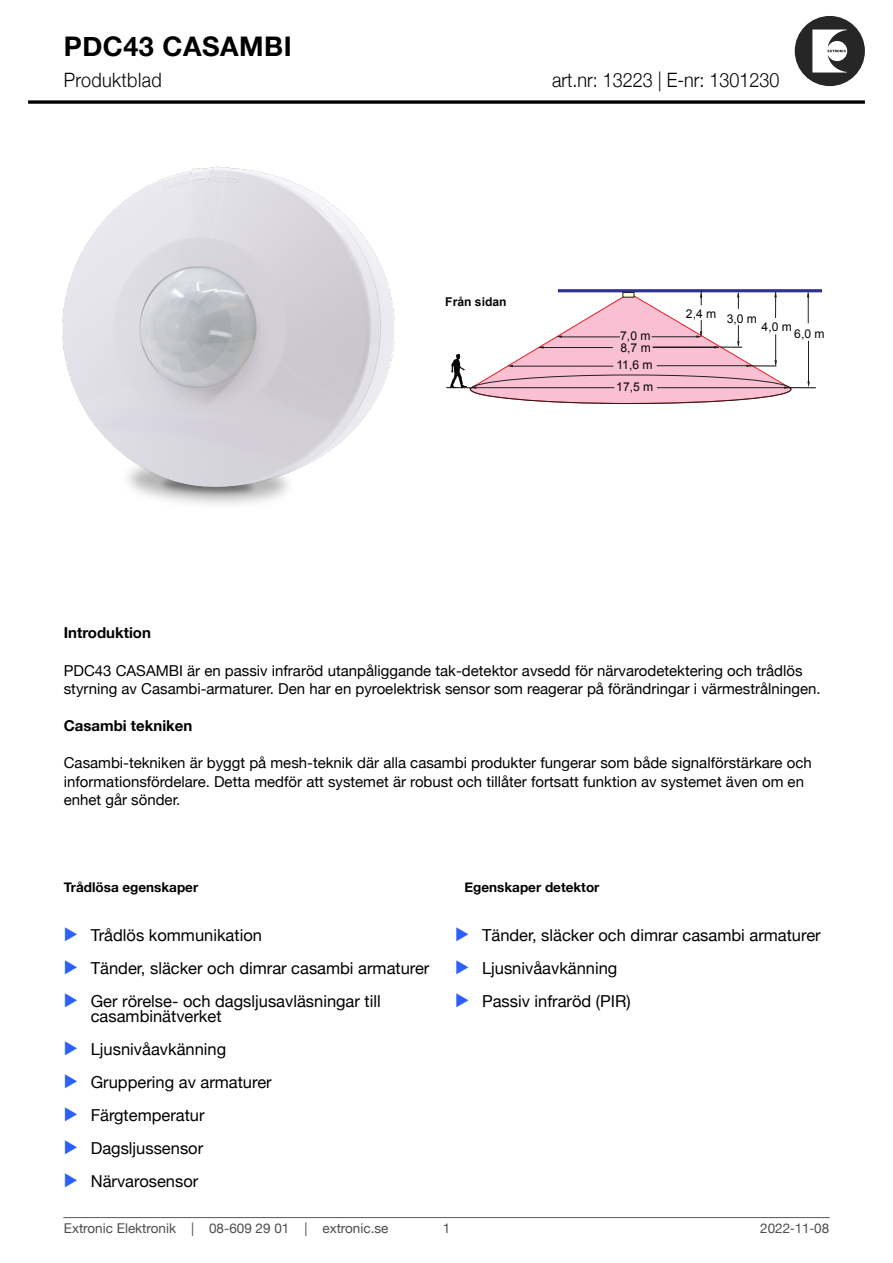
<style>
.page{position:relative;width:893px;height:1263px;background:#fff}
.page>*{position:absolute;margin:0;border:0;box-sizing:border-box;transform-origin:0 0}
.t1{font:700 27px "Helvetica Neue";letter-spacing:.02em;color:#000}
.t2{font:300 19.8px "Helvetica Neue";color:#000;scale:.91 1}
.t3{font:300 19.8px "Helvetica Neue";letter-spacing:.02em;color:#000;scale:.91 1}
.t4{font:16.5px/33px "Helvetica Neue";color:#000}
.t5{font:15px/18.5px "Helvetica Neue";color:#000}
.t6{font:700 15px "Helvetica Neue";color:#000}
.t7{font:13.5px "Helvetica Neue";color:#4d4d4d}
.t8{font:700 13.5px "Helvetica Neue";color:#000}
.t9{font:12.15px "Arial";color:#080704}
.t10{font:700 12.15px "Arial";color:#080704}
.s1{font-family:"Lucida Grande";color:#2b60ff}
</style>
<div class="page">
<hr style="left:64px;top:1217px;width:765px;height:1px;background:#595959">
<div style="left:795px;top:16px;width:70px;height:70px;background:#262626;border-radius:50%"></div>
<svg style="left:812px;top:30px;width:35px;height:43px"></svg>
<svg style="left:28px;top:100px;width:837px;height:4px;background:#292929"></svg>
<hr style="left:558px;top:289px;width:264px;height:3px;background:#2e3092">
<svg style="left:447px;top:290px;width:368px;height:115px"></svg>
<img style="left:131px;top:486px;width:157px;height:18px">
<img style="left:63px;top:167px;width:331px;height:319px">
<h1 class="t1" style="left:64px;top:29px;width:230px">PDC43 CASAMBI</h1>
<h2 class="t3" style="left:64px;top:68px;width:109px">Produktblad</h2>
<h2 class="t2" style="left:552px;top:68px;width:251px">art.nr: 13223 | E-nr: 1301230</h2>
<p class="t10" style="left:445px;top:297px;width:63px">Från sidan</p>
<p class="t9" style="left:620px;top:331px;width:32px">7,0 m</p>
<p class="t9" style="left:616px;top:360px;width:38px">11,6 m</p>
<p class="t9" style="left:620px;top:343px;width:32px">8,7 m</p>
<p class="t9" style="left:616px;top:382px;width:39px">17,5 m</p>
<p class="t9" style="left:686px;top:311px;width:73px">2,4 m 3,0 m</p>
<p class="t9" style="left:762px;top:322px;width:32px">4,0 m</p>
<p class="t9" style="left:794px;top:329px;width:32px">6,0 m</p>
<p class="t6" style="left:64px;top:624px;width:89px">Introduktion</p>
<p class="t5" style="left:64px;top:661px;width:758px">PDC43 CASAMBI är en passiv infraröd utanpåliggande tak-detektor avsedd för närvarodetektering och trådlös styrning av Casambi-armaturer. Den har en pyroelektrisk sensor som reagerar på förändringar i värmestrålningen.</p>
<p class="t6" style="left:64px;top:716px;width:130px">Casambi tekniken</p>
<p class="t5" style="left:64px;top:753px;width:749px">Casambi-tekniken är byggt på mesh-teknik där alla casambi produkter fungerar som både signalförstärkare och informationsfördelare. Detta medför att systemet är robust och tillåter fortsatt funktion av systemet även om en enhet går sönder.</p>
<p class="t8" style="left:64px;top:879px;width:136px">Trådlösa egenskaper</p>
<p class="t8" style="left:464px;top:879px;width:136px">Egenskaper detektor</p>
<p class="t4" style="left:64px;top:918px;width:367px"><span class="s1">▶</span> Trådlös kommunikation<br><span class="s1">▶</span> Tänder, släcker och dimrar casambi armaturer <span class="s1">▶</span> Ger rörelse- och dagsljusavläsningar till</p>
<p class="t4" style="left:64px;top:999px;width:209px;text-indent:27px">casambinätverket<br><span class="s1">▶</span> Ljusnivåavkänning<br><span class="s1">▶</span> Gruppering av armaturer <span class="s1">▶</span> Färgtemperatur<br><span class="s1">▶</span> Dagsljussensor<br><span class="s1">▶</span> Närvarosensor</p>
<p class="t4" style="left:455px;top:918px;width:367px"><span class="s1">▶</span> Tänder, släcker och dimrar casambi armaturer <span class="s1">▶</span> Ljusnivåavkänning<br><span class="s1">▶</span> Passiv infraröd (PIR)</p>
<p class="t7" style="left:64px;top:1220px;width:326px">Extronic Elektronik | 08-609 29 01 | extronic.se</p>
<p class="t7" style="left:760px;top:1220px;width:71px">2022‑11‑08</p>
<p class="t7" style="left:443px;top:1220px;width:9px">1</p>
</div>
